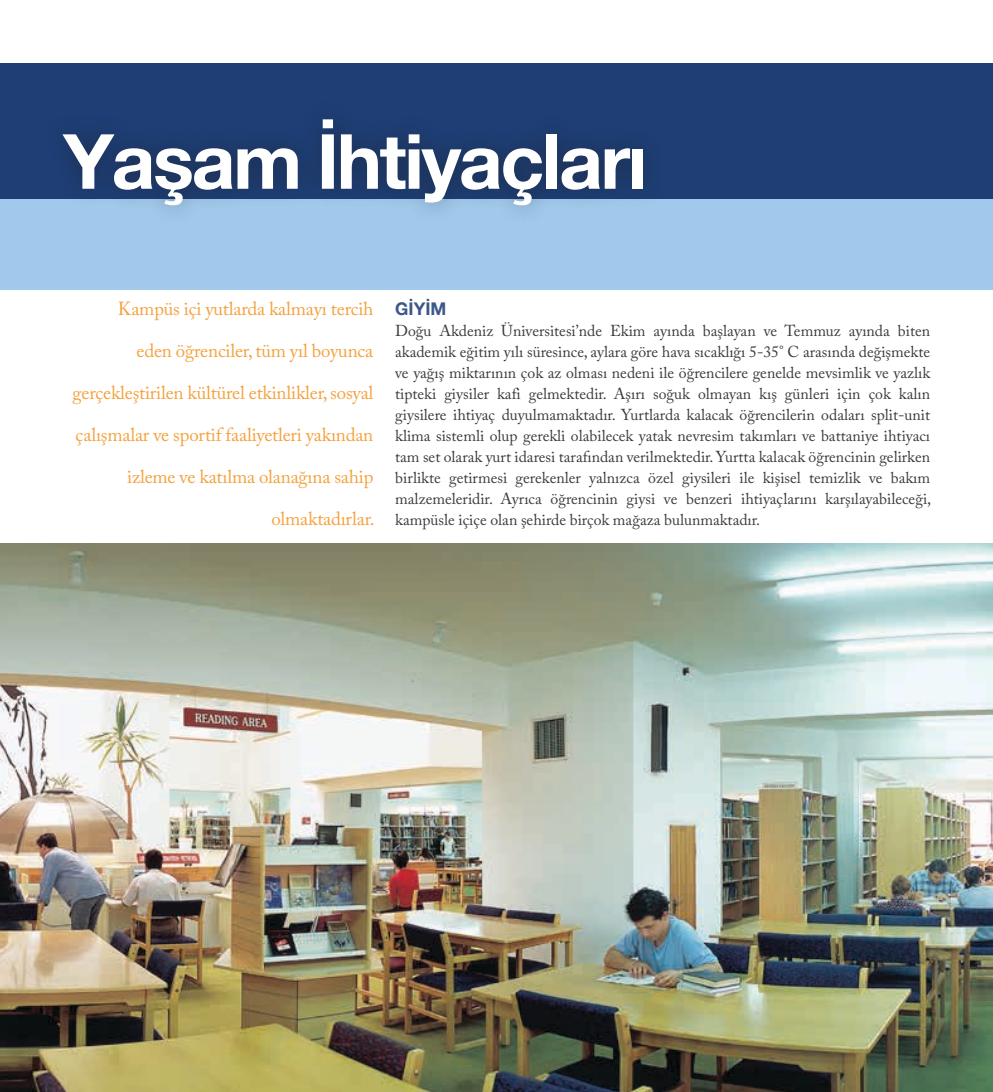
<style>
.page{position:relative;width:993px;height:1092px;background:#fff}
.page>*{position:absolute;margin:0;border:0;box-sizing:border-box;transform-origin:0 0}
.t1{font:700 76.12px "Helvetica Neue EMU";letter-spacing:-.03em;color:#fff}
.t2{font:18.9px "Adobe Caslon Pro";letter-spacing:-.01em;color:#f3931f}
.t3{font:700 17.5px "Helvetica Neue EMU";color:#1e3e75}
.t4{font:15.75px/21px "Adobe Caslon Pro";color:#1c1c1b;text-align:justify}
</style>
<div class="page">
<div style="left:0;top:198px;width:992px;height:92px;background:#a1c9eb"></div>
<div style="left:0;top:63px;width:992px;height:135px;background:#1e3e75"></div>
<img style="left:0;top:543px;width:992px;height:548px">
<div style="left:43px;top:98px;width:622px;height:128px;background:#1c1c1b;opacity:.42"></div>
<h1 class="t1" style="left:63px;top:114px;width:586px">Yaşam İhtiyaçları</h1>
<p class="t2" style="left:118px;top:297px;width:257px">Kampüs içi yutlarda kalmayı tercih</p>
<p class="t2" style="left:136px;top:339px;width:238px">eden öğrenciler, tüm yıl boyunca</p>
<p class="t2" style="left:73px;top:381px;width:302px">gerçekleştirilen kültürel etkinlikler, sosyal</p>
<p class="t2" style="left:76px;top:423px;width:299px">çalışmalar ve sportif faaliyetleri yakından</p>
<p class="t2" style="left:127px;top:465px;width:248px">izleme ve katılma olanağına sahip</p>
<p class="t2" style="left:271px;top:507px;width:105px">olmaktadırlar.</p>
<p class="t3" style="left:395px;top:298px;width:53px">GİYİM</p>
<p class="t4" style="left:395px;top:320px;width:537px">Doğu Akdeniz Üniversitesi’nde Ekim ayında başlayan ve Temmuz ayında biten akademik eğitim yılı süresince, aylara göre hava sıcaklığı 5-35° C arasında değişmekte ve yağış miktarının çok az olması nedeni ile öğrencilere genelde mevsimlik ve yazlık tipteki giysiler kafi gelmektedir. Aşırı soğuk olmayan kış günleri için çok kalın giysilere ihtiyaç duyulmamaktadır. Yurtlarda kalacak öğrencilerin odaları split-unit klima sistemli olup gerekli olabilecek yatak nevresim takımları ve battaniye ihtiyacı tam set olarak yurt idaresi tarafından verilmektedir. Yurtta kalacak öğrencinin gelirken birlikte getirmesi gerekenler yalnızca özel giysileri ile kişisel temizlik ve bakım malzemeleridir. Ayrıca öğrencinin giysi ve benzeri ihtiyaçlarını karşılayabileceği, kampüsle içiçe olan şehirde birçok mağaza bulunmaktadır.</p>
</div>
